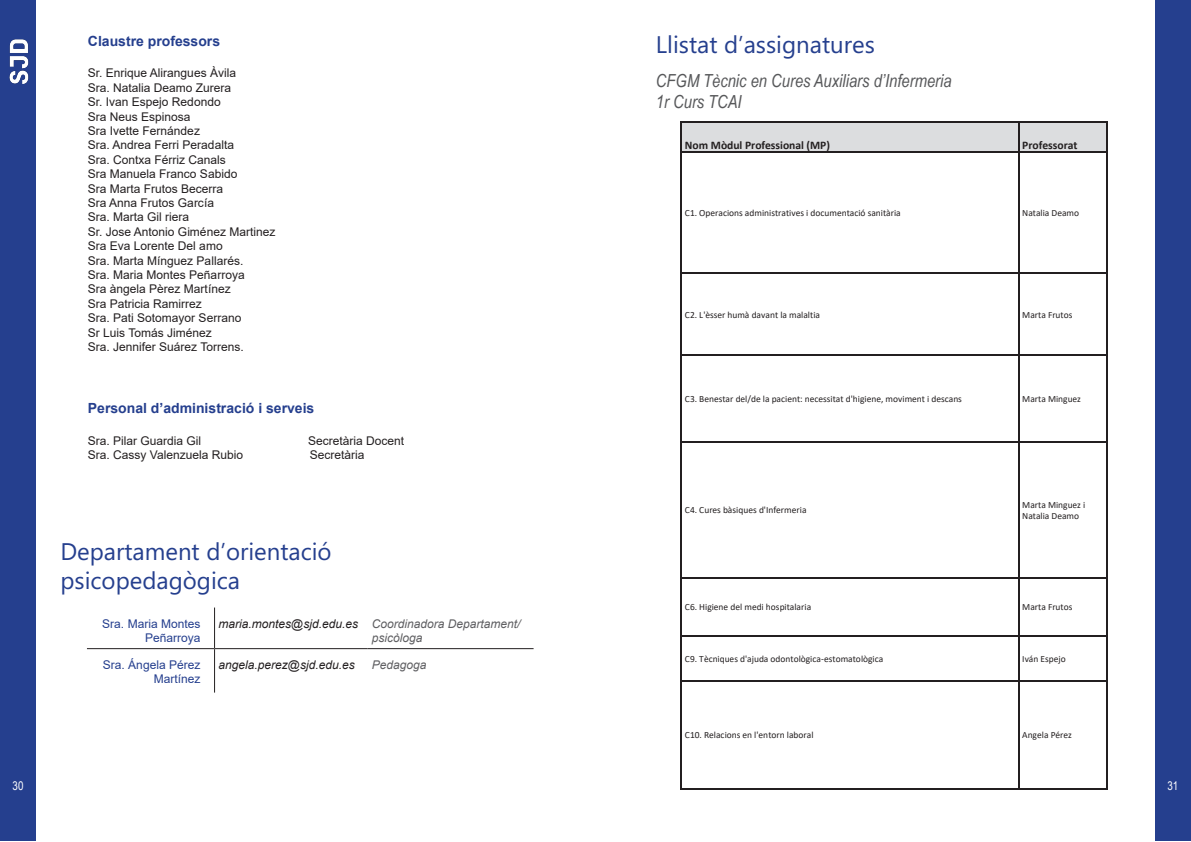
<style>
.page{position:relative;width:1191px;height:842px;background:#fff}
.page>*{position:absolute;margin:0;border:0;box-sizing:border-box;transform-origin:0 0}
.Título_Principal{font:24px "Microsoft Phags Pa";color:#253f8e}
.Subtitul{font:italic 18px "Arial Narrow";color:#57585a}
.Cuerpo_Texto{font:700 14px "Arial";color:#253f8e}
.Cuerpo_Texto-2{font:12px "Arial";color:#231f20}
.t1{font:12px/14.4px "Arial";color:#253f8e;text-align:right}
.t2{font:italic 12px "Arial";color:#231f20}
.t3{font:italic 12px/14.4px "Arial";color:#5f5f62}
.t4{font:12px "Arial Narrow";color:#fff}
.t5{font:700 11.6px "Calibri";letter-spacing:-.005em;color:#231f20}
.t6{font:9.5px/11.5px "Calibri";color:#231f20}
</style>
<div class="page">
<div style="left:1155px;top:0;width:35px;height:841px;background:#253f8e"></div>
<div style="left:0;top:0;width:36px;height:841px;background:#253f8e"></div>
<img style="left:10px;top:39px;width:19px;height:44px">
<hr style="left:214px;top:607px;width:1px;height:41px;background:#231f20">
<hr style="left:87px;top:648px;width:127px;height:1px;background:#231f20">
<hr style="left:214px;top:648px;width:154px;height:1px;background:#231f20">
<hr style="left:214px;top:649px;width:1px;height:44px;background:#231f20">
<hr style="left:368px;top:648px;width:165px;height:1px;background:#231f20">
<div style="left:682px;top:122px;width:336px;height:30px;background:#dcdddf"></div>
<div style="left:1019px;top:122px;width:87px;height:30px;background:#dcdddf"></div>
<hr style="left:682px;top:121px;width:336px;height:1px;background:#231f20">
<hr style="left:1019px;top:121px;width:87px;height:1px;background:#231f20">
<hr style="left:681px;top:122px;width:1px;height:30px;background:#231f20">
<hr style="left:1018px;top:122px;width:1px;height:30px;background:#231f20">
<hr style="left:1106px;top:122px;width:1px;height:30px;background:#231f20">
<hr style="left:682px;top:152px;width:336px;height:1px;background:#231f20">
<hr style="left:1019px;top:152px;width:87px;height:1px;background:#231f20">
<hr style="left:681px;top:153px;width:1px;height:30px;background:#231f20">
<hr style="left:1018px;top:153px;width:1px;height:30px;background:#231f20">
<hr style="left:1106px;top:153px;width:1px;height:30px;background:#231f20">
<hr style="left:681px;top:184px;width:1px;height:31px;background:#231f20">
<hr style="left:1018px;top:184px;width:1px;height:31px;background:#231f20">
<hr style="left:1106px;top:184px;width:1px;height:31px;background:#231f20">
<hr style="left:681px;top:216px;width:1px;height:53px;background:#231f20">
<hr style="left:1018px;top:216px;width:1px;height:53px;background:#231f20">
<hr style="left:1106px;top:216px;width:1px;height:53px;background:#231f20">
<hr style="left:682px;top:273px;width:336px;height:1px;background:#231f20">
<hr style="left:1019px;top:273px;width:87px;height:1px;background:#231f20">
<hr style="left:681px;top:274px;width:1px;height:38px;background:#231f20">
<hr style="left:1018px;top:274px;width:1px;height:38px;background:#231f20">
<hr style="left:1106px;top:274px;width:1px;height:38px;background:#231f20">
<hr style="left:681px;top:313px;width:1px;height:38px;background:#231f20">
<hr style="left:1018px;top:313px;width:1px;height:38px;background:#231f20">
<hr style="left:1106px;top:313px;width:1px;height:38px;background:#231f20">
<hr style="left:682px;top:355px;width:336px;height:1px;background:#231f20">
<hr style="left:1019px;top:355px;width:87px;height:1px;background:#231f20">
<svg style="left:681px;top:351px;width:1px;height:92px"></svg>
<hr style="left:682px;top:442px;width:336px;height:1px;background:#231f20">
<svg style="left:1018px;top:351px;width:1px;height:92px"></svg>
<hr style="left:1019px;top:442px;width:87px;height:1px;background:#231f20">
<svg style="left:1106px;top:351px;width:1px;height:92px"></svg>
<hr style="left:681px;top:443px;width:1px;height:39px;background:#231f20">
<hr style="left:1018px;top:443px;width:1px;height:39px;background:#231f20">
<hr style="left:1106px;top:443px;width:1px;height:39px;background:#231f20">
<hr style="left:681px;top:483px;width:1px;height:50px;background:#231f20">
<hr style="left:1018px;top:483px;width:1px;height:50px;background:#231f20">
<hr style="left:1106px;top:483px;width:1px;height:50px;background:#231f20">
<hr style="left:681px;top:534px;width:1px;height:39px;background:#231f20">
<hr style="left:1018px;top:534px;width:1px;height:39px;background:#231f20">
<hr style="left:1106px;top:534px;width:1px;height:39px;background:#231f20">
<hr style="left:682px;top:577px;width:336px;height:1px;background:#231f20">
<hr style="left:1019px;top:577px;width:87px;height:1px;background:#231f20">
<hr style="left:681px;top:578px;width:1px;height:53px;background:#231f20">
<hr style="left:1018px;top:578px;width:1px;height:53px;background:#231f20">
<hr style="left:1106px;top:578px;width:1px;height:53px;background:#231f20">
<hr style="left:682px;top:635px;width:336px;height:1px;background:#231f20">
<hr style="left:1019px;top:635px;width:87px;height:1px;background:#231f20">
<hr style="left:681px;top:636px;width:1px;height:41px;background:#231f20">
<hr style="left:1018px;top:636px;width:1px;height:41px;background:#231f20">
<hr style="left:1106px;top:636px;width:1px;height:41px;background:#231f20">
<hr style="left:682px;top:681px;width:336px;height:1px;background:#231f20">
<hr style="left:1019px;top:681px;width:87px;height:1px;background:#231f20">
<hr style="left:681px;top:682px;width:1px;height:52px;background:#231f20">
<hr style="left:1018px;top:682px;width:1px;height:52px;background:#231f20">
<hr style="left:1106px;top:682px;width:1px;height:52px;background:#231f20">
<svg style="left:681px;top:734px;width:1px;height:18px"></svg>
<svg style="left:1018px;top:734px;width:1px;height:18px"></svg>
<svg style="left:1106px;top:734px;width:1px;height:18px"></svg>
<hr style="left:681px;top:752px;width:1px;height:36px;background:#231f20">
<hr style="left:682px;top:788px;width:336px;height:1px;background:#231f20">
<hr style="left:1018px;top:752px;width:1px;height:36px;background:#231f20">
<hr style="left:1019px;top:788px;width:87px;height:1px;background:#231f20">
<hr style="left:1106px;top:752px;width:1px;height:36px;background:#231f20">
<p class="Cuerpo_Texto" style="left:88px;top:31px;width:134px">Claustre professors</p>
<p class="Cuerpo_Texto-2" style="left:88px;top:65px;width:150px">Sr. Enrique Alirangues Àvila</p>
<p class="Cuerpo_Texto-2" style="left:88px;top:79px;width:145px">Sra. Natalia Deamo Zurera</p>
<p class="Cuerpo_Texto-2" style="left:88px;top:94px;width:134px">Sr. Ivan Espejo Redondo</p>
<p class="Cuerpo_Texto-2" style="left:88px;top:108px;width:104px">Sra Neus Espinosa</p>
<p class="Cuerpo_Texto-2" style="left:88px;top:123px;width:114px">Sra Ivette Fernández</p>
<p class="Cuerpo_Texto-2" style="left:88px;top:137px;width:148px">Sra. Andrea Ferri Peradalta</p>
<p class="Cuerpo_Texto-2" style="left:88px;top:151px;width:140px">Sra. Contxa Férriz Canals</p>
<p class="Cuerpo_Texto-2" style="left:88px;top:166px;width:151px">Sra Manuela Franco Sabido</p>
<p class="Cuerpo_Texto-2" style="left:88px;top:180px;width:137px">Sra Marta Frutos Becerra</p>
<p class="Cuerpo_Texto-2" style="left:88px;top:195px;width:128px">Sra Anna Frutos García</p>
<p class="Cuerpo_Texto-2" style="left:88px;top:209px;width:103px">Sra. Marta Gil riera</p>
<p class="Cuerpo_Texto-2" style="left:88px;top:223px;width:189px">Sr. Jose Antonio Giménez Martinez</p>
<p class="Cuerpo_Texto-2" style="left:88px;top:238px;width:136px">Sra Eva Lorente Del amo</p>
<p class="Cuerpo_Texto-2" style="left:88px;top:252px;width:157px">Sra. Marta Mínguez Pallarés.</p>
<p class="Cuerpo_Texto-2" style="left:88px;top:267px;width:158px">Sra. Maria Montes Peñarroya</p>
<p class="Cuerpo_Texto-2" style="left:88px;top:281px;width:144px">Sra àngela Pèrez Martínez</p>
<p class="Cuerpo_Texto-2" style="left:88px;top:295px;width:116px">Sra Patricia Ramirrez</p>
<p class="Cuerpo_Texto-2" style="left:88px;top:310px;width:155px">Sra. Pati Sotomayor Serrano</p>
<p class="Cuerpo_Texto-2" style="left:88px;top:324px;width:125px">Sr Luis Tomás Jiménez</p>
<p class="Cuerpo_Texto-2" style="left:88px;top:339px;width:157px">Sra. Jennifer Suárez Torrens.</p>
<p class="Cuerpo_Texto" style="left:88px;top:399px;width:228px">Personal d’administració i serveis</p>
<p class="Cuerpo_Texto-2" style="left:88px;top:432px;width:115px">Sra. Pilar Guardia Gil</p>
<p class="Cuerpo_Texto-2" style="left:308px;top:432px;width:98px">Secretària Docent</p>
<p class="Cuerpo_Texto-2" style="left:88px;top:447px;width:157px">Sra. Cassy Valenzuela Rubio</p>
<p class="Cuerpo_Texto-2" style="left:310px;top:447px;width:56px">Secretària</p>
<p class="Título_Principal" style="left:60px;top:535px;width:273px">Departament d’orientació</p>
<p class="Título_Principal" style="left:60px;top:564px;width:181px">psicopedagògica</p>
<p class="t1" style="left:102px;top:616px;width:100px">Sra. Maria Montes<br>Peñarroya</p>
<p class="t2" style="left:218px;top:616px;width:141px">maria.montes@sjd.edu.es</p>
<p class="t3" style="left:372px;top:616px;width:150px">Coordinadora Departament/ psicòloga</p>
<p class="t1" style="left:103px;top:657px;width:99px">Sra. Ángela Pérez<br>Martínez</p>
<p class="t2" style="left:218px;top:657px;width:138px">angela.perez@sjd.edu.es</p>
<p class="t3" style="left:372px;top:657px;width:56px">Pedagoga</p>
<p class="Título_Principal" style="left:656px;top:28px;width:220px">Llistat d’assignatures</p>
<p class="Subtitul" style="left:656px;top:68px;width:297px">CFGM Tècnic en Cures Auxiliars d’Infermeria</p>
<p class="Subtitul" style="left:656px;top:90px;width:87px">1r Curs TCAI</p>
<p class="t5" style="left:685px;top:137px;width:147px">Nom Mòdul Professional (MP)</p>
<p class="t5" style="left:1022px;top:137px;width:57px">Professorat</p>
<p class="t6" style="left:685px;top:207px;width:217px">C1. Operacions administratives i documentació sanitària</p>
<p class="t6" style="left:1022px;top:207px;width:58px">Natalia Deamo</p>
<p class="t6" style="left:685px;top:308px;width:137px">C2. L'èsser humà davant la malaltia</p>
<p class="t6" style="left:1022px;top:308px;width:52px">Marta Frutos</p>
<p class="t6" style="left:685px;top:393px;width:278px">C3. Benestar del/de la pacient: necessitat d'higiene, moviment i descans</p>
<p class="t6" style="left:1022px;top:393px;width:60px">Marta Minguez</p>
<p class="t6" style="left:685px;top:504px;width:123px">C4. Cures bàsiques d'Infermeria</p>
<p class="t6" style="left:1022px;top:498px;width:65px">Marta Minguez i<br>Natalia Deamo</p>
<p class="t6" style="left:685px;top:601px;width:128px">C6. Higiene del medi hospitalaria</p>
<p class="t6" style="left:1022px;top:601px;width:52px">Marta Frutos</p>
<p class="t6" style="left:685px;top:653px;width:200px">C9. Tècniques d'ajuda odontològica-estomatològica</p>
<p class="t6" style="left:1022px;top:653px;width:45px">Iván Espejo</p>
<p class="t6" style="left:685px;top:729px;width:130px">C10. Relacions en l'entorn laboral</p>
<p class="t6" style="left:1022px;top:729px;width:51px">Angela Pérez</p>
<p class="t4" style="left:13px;top:777px;width:12px">30</p>
<p class="t4" style="left:1167px;top:777px;width:12px">31</p>
</div>
